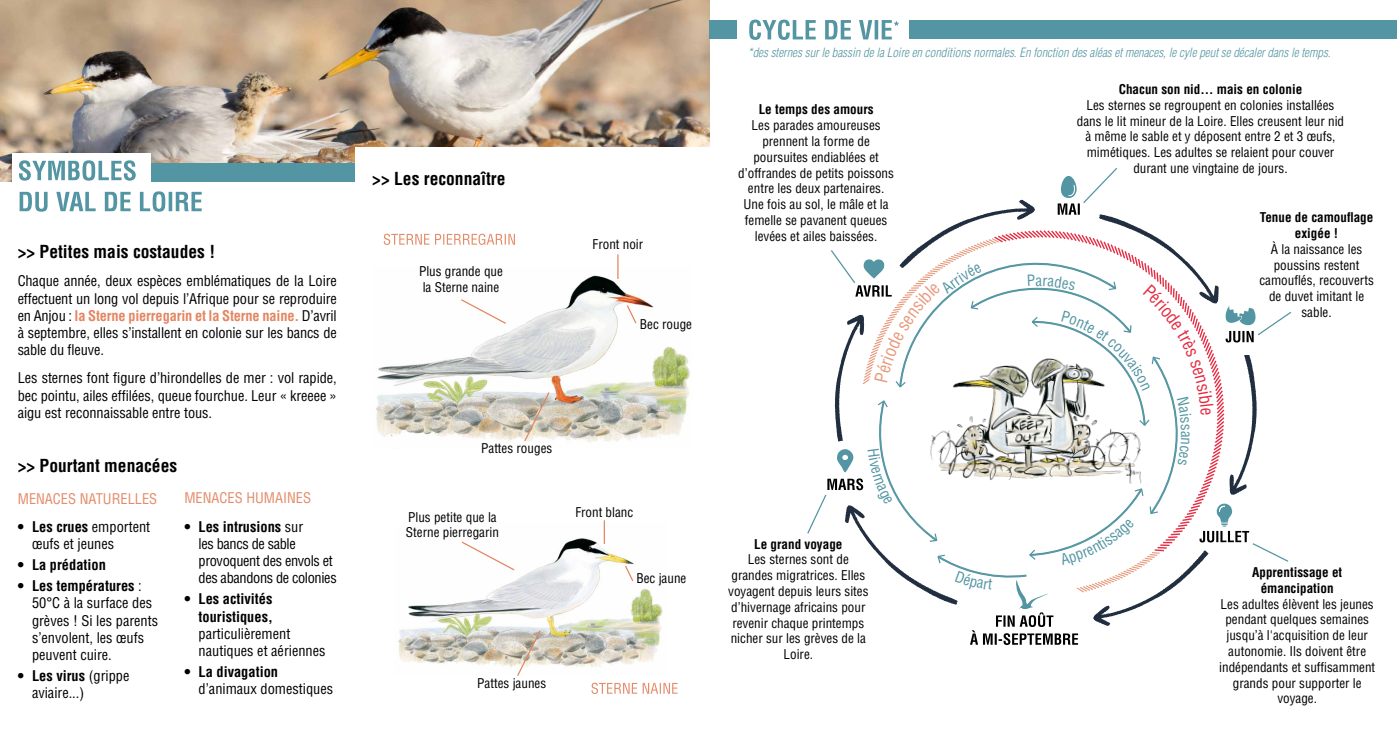
<style>
.page{position:relative;width:1397px;height:745px;background:#fff}
.page>*{position:absolute;margin:0;border:0;box-sizing:border-box;transform-origin:0 0}
.t1{font:700 condensed 17.5px "Helvetica LT Std";color:#000}
.t2{font:condensed 15px "Helvetica LT Std";color:#5395a2}
.t3{font:condensed 14.38px/17.2px "Helvetica LT Std";letter-spacing:-.005em;color:#000}
.t4{font:condensed 14.38px/17.2px "Helvetica LT Std";letter-spacing:-.025em;color:#000}
.t5{font:700 condensed 14.38px/17.2px "Helvetica LT Std";color:#000;text-align:right}
.t6{font:condensed 14.38px "Helvetica LT Std";color:#e38b69}
.t7{font:condensed 13.12px/15.8px "Helvetica LT Std";color:#000;text-align:center}
.t8{font:700 condensed 13.12px/15.8px "Helvetica LT Std";color:#000;text-align:center}
.t9{font:italic 300 condensed 12.5px "Helvetica LT Std";color:#5395a2}
.s1{font-weight:700;color:#e38662}
.s2{font-weight:700}
</style>
<div class="page">
<img style="left:376px;top:267px;width:314px;height:176px">
<svg style="left:459px;top:298px;width:48px;height:27px"></svg>
<svg style="left:625px;top:304px;width:12px;height:20px"></svg>
<svg style="left:523px;top:390px;width:27px;height:52px"></svg>
<svg style="left:617px;top:254px;width:1px;height:25px"></svg>
<img style="left:398px;top:538px;width:265px;height:130px">
<img style="left:354px;top:0;width:355px;height:146px">
<img style="left:0;top:0;width:354px;height:181px">
<div style="left:151px;top:164px;width:203px;height:18px;background:#5395a2"></div>
<svg style="left:749px;top:20px;width:149px;height:20px"></svg>
<svg style="left:591px;top:682px;width:86px;height:11px"></svg>
<div style="left:909px;top:20px;width:487px;height:18px;background:#5395a2"></div>
<div style="left:709px;top:20px;width:27px;height:18px;background:#5395a2"></div>
<div style="left:12px;top:153px;width:139px;height:36px;background:#fff"></div>
<svg style="left:20px;top:191px;width:182px;height:20px"></svg>
<svg style="left:19px;top:160px;width:117px;height:20px"></svg>
<svg style="left:460px;top:540px;width:56px;height:31px"></svg>
<svg style="left:623px;top:564px;width:11px;height:18px"></svg>
<svg style="left:516px;top:628px;width:25px;height:48px"></svg>
<svg style="left:384px;top:233px;width:131px;height:12px"></svg>
<hr style="left:603px;top:520px;width:2px;height:23px;background:#e38662">
<svg style="left:807px;top:168px;width:485px;height:476px"></svg>
<h1 class="t1" style="left:18px;top:241px;width:199px">&gt;&gt; Petites mais costaudes !</h1>
<p class="t3" style="left:18px;top:272px;width:320px;text-align:justify">Chaque année, deux espèces emblématiques de la Loire effectuent un long vol depuis l’Afrique pour se reproduire en Anjou : <span class="s1">la Sterne pierregarin et la Sterne naine.</span> D’avril à septembre, elles s’installent en colonie sur les bancs de sable du fleuve.</p>
<p class="t3" style="left:18px;top:369px;width:320px;text-align:justify">Les sternes font figure d’hirondelles de mer : vol rapide, bec pointu, ailes effilées, queue fourchue. Leur « kreeee » aigu est reconnaissable entre tous.</p>
<h1 class="t1" style="left:18px;top:454px;width:161px">&gt;&gt; Pourtant menacées</h1>
<p class="t6" style="left:18px;top:489px;width:20px">Menaces</p>
<p class="t6" style="left:80px;top:489px;width:49px">naturelles</p>
<p class="t3" style="left:32px;top:517px;width:120px;text-indent:-14px"><span class="s2">• Les crues</span> emportent œufs et jeunes</p>
<p class="t5" style="left:18px;top:556px;width:90px">• La prédation</p>
<p class="t3" style="left:32px;top:576px;width:128px;text-indent:-14px"><span class="s2">• Les températures</span> :<br>50°C à la surface des grèves ! Si les parents s’envolent, les œufs peuvent cuire.</p>
<p class="t3" style="left:32px;top:666px;width:99px;text-indent:-14px"><span class="s2">• Les virus</span> (grippe aviaire...)</p>
<p class="t6" style="left:184px;top:489px;width:20px">Menaces</p>
<p class="t6" style="left:246px;top:489px;width:66px">HUMAINES</p>
<p class="t4" style="left:198px;top:517px;width:140px;text-indent:-14px"><span class="s2">• Les intrusions</span> sur<br>les bancs de sable provoquent des envols et des abandons de colonies</p>
<p class="t5" style="left:184px;top:590px;width:90px">• Les activités touristiques,</p>
<p class="t3" style="left:198px;top:624px;width:128px">particulièrement nautiques et aériennes</p>
<p class="t5" style="left:184px;top:662px;width:95px">• La divagation</p>
<p class="t3" style="left:198px;top:679px;width:136px">d’animaux domestiques</p>
<h1 class="t1" style="left:372px;top:167px;width:135px">&gt;&gt; Les reconnaître</h1>
<p class="t7" style="left:419px;top:263px;width:85px;text-align:left">Plus grande que la Sterne naine</p>
<p class="t7" style="left:592px;top:236px;width:52px">Front noir</p>
<p class="t7" style="left:640px;top:315px;width:54px">Bec rouge</p>
<p class="t7" style="left:481px;top:440px;width:73px">Pattes rouges</p>
<p class="t7" style="left:406px;top:508px;width:94px;text-align:left">Plus petite que la<br>Sterne pierregarin</p>
<p class="t7" style="left:575px;top:504px;width:59px">Front blanc</p>
<p class="t7" style="left:636px;top:570px;width:51px">Bec jaune</p>
<p class="t7" style="left:477px;top:674px;width:70px">Pattes jaunes</p>
<p class="t9" style="left:747px;top:44px;width:584px">*des sternes sur le bassin de la Loire en conditions normales. En fonction des aléas et menaces, le cyle peut se décaler dans le temps.</p>
<p class="t8" style="left:1118px;top:81px;width:185px">Chacun son nid... mais en colonie</p>
<p class="t7" style="left:1076px;top:97px;width:269px">Les sternes se regroupent en colonies installées dans le lit mineur de la Loire. Elles creusent leur nid à même le sable et y déposent entre 2 et 3 œufs, mimétiques. Les adultes se relaient pour couver durant une vingtaine de jours.</p>
<p class="t8" style="left:1259px;top:209px;width:115px">Tenue de camouflage exigée !</p>
<p class="t7" style="left:1259px;top:241px;width:116px">À la naissance les poussins restent camouflés, recouverts de duvet imitant le sable.</p>
<p class="t8" style="left:758px;top:102px;width:116px">Le temps des amours</p>
<p class="t7" style="left:738px;top:117px;width:157px">Les parades amoureuses prennent la forme de poursuites endiablées et d’offrandes de petits poissons entre les deux partenaires.<br>U ne fois au sol, le mâle et la femelle se pavanent queues levées et ailes baissées.</p>
<p class="t2" style="left:1035px;top:271px;width:8px">a</p>
<p class="t8" style="left:754px;top:535px;width:90px">Le grand voyage</p>
<p class="t7" style="left:728px;top:551px;width:142px">Les sternes sont de grandes migratrices. Elles voyagent depuis leurs sites d’hivernage africains pour revenir chaque printemps nicher sur les grèves de la<br>Loire.</p>
<p class="t2" style="left:1195px;top:430px;width:8px;rotate:90deg">a</p>
<p class="t8" style="left:1251px;top:564px;width:92px">Apprentissage et émancipation</p>
<p class="t7" style="left:1218px;top:595px;width:158px">Les adultes élèvent les jeunes pendant quelques semaines jusqu’à l'acquisition de leur autonomie. Ils doivent être indépendants et suffisamment grands pour supporter le voyage.</p>
</div>
